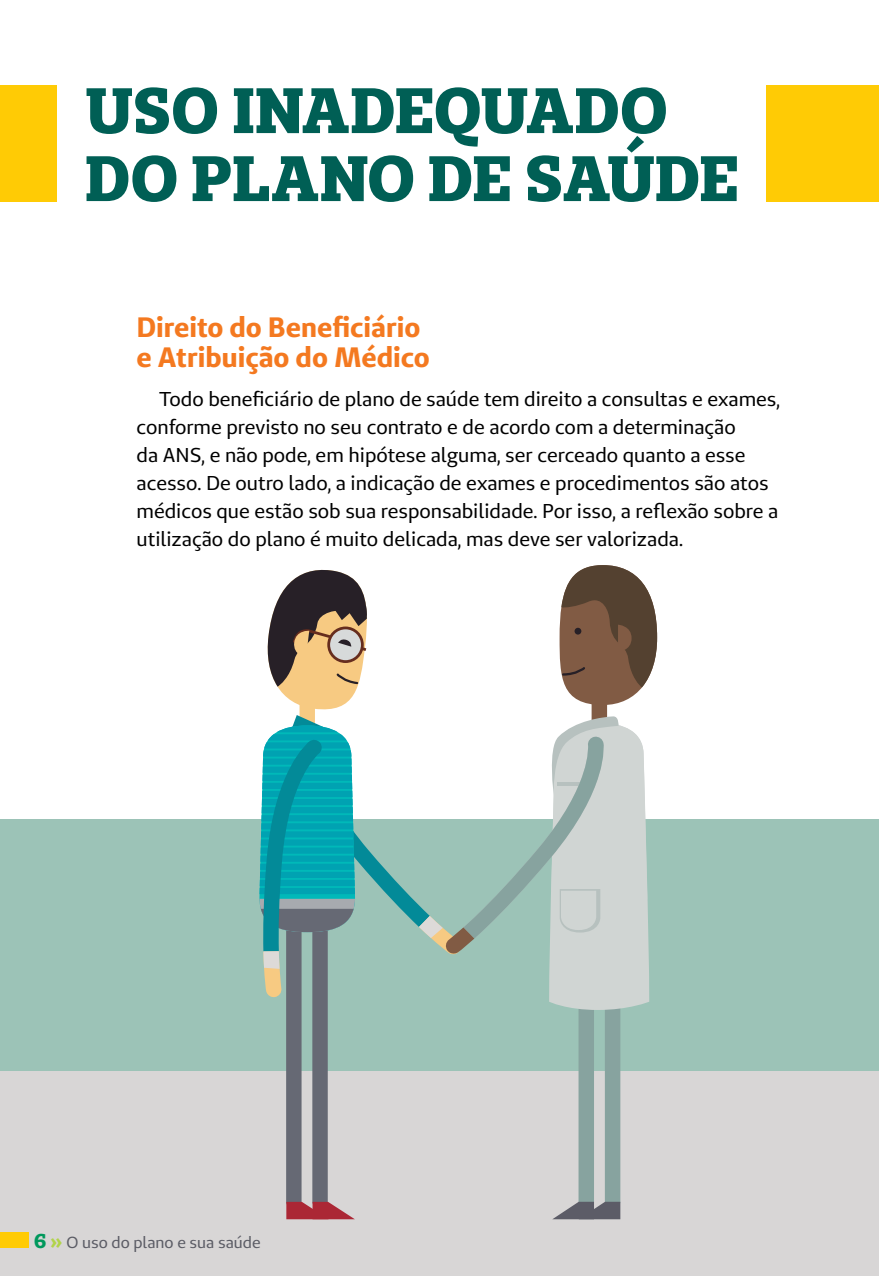
<style>
.page{position:relative;width:879px;height:1276px;background:#fff}
.page>*{position:absolute;margin:0;border:0;box-sizing:border-box;transform-origin:0 0}
.t1{font:800 64px/68px "Unimed Slab";letter-spacing:.005em;color:#005f55}
.t2{font:700 28px/30px "Unimed Sans";color:#f47920}
.t3{font:20px/28px "Unimed Sans";color:#000}
.t4{font:16px "Unimed Sans";color:#5b5c65}
.s1{font-family:"Unimed Slab";font-weight:700;font-size:20px;color:#00985c}
.s2{font-family:"Unimed Slab";font-weight:700;font-size:20px;color:#b1d34a}
</style>
<div class="page">
<div style="left:0;top:819px;width:879px;height:285px;background:#9cc3b7"></div>
<div style="left:0;top:1071px;width:879px;height:205px;background:#d8d6d6"></div>
<div style="left:0;top:85px;width:57px;height:116px;background:#ffcb05"></div>
<div style="left:766px;top:85px;width:113px;height:116px;background:#ffcb05"></div>
<div style="left:286px;top:903px;width:15px;height:306px;background:#666974;border-radius:8px"></div>
<div style="left:312px;top:903px;width:16px;height:306px;background:#666974;border-radius:8px"></div>
<svg style="left:286px;top:1201px;width:69px;height:18px"></svg>
<div style="left:605px;top:902px;width:15px;height:307px;background:#87a39f;border-radius:8px"></div>
<div style="left:578px;top:902px;width:16px;height:307px;background:#87a39f;border-radius:8px"></div>
<svg style="left:553px;top:1201px;width:67px;height:18px"></svg>
<svg style="left:259px;top:565px;width:398px;height:445px"></svg>
<div style="left:0;top:1232px;width:28px;height:15px;background:#ffcb05"></div>
<h1 class="t1" style="left:85px;top:75px;width:654px">USO INADEQUADO<br>DO PLANO DE SAÚDE</h1>
<h2 class="t2" style="left:137px;top:311px;width:295px">Direito do Beneficiário e Atribuição do Médico</h2>
<p class="t3" style="left:137px;top:385px;width:645px;text-indent:23px">Todo beneficiário de plano de saúde tem direito a consultas e exames, conforme previsto no seu contrato e de acordo com a determinação<br>da ANS, e não pode, em hipótese alguma, ser cerceado quanto a esse acesso. De outro lado, a indicação de exames e procedimentos são atos médicos que estão sob sua responsabilidade. Por isso, a reflexão sobre a utilização do plano é muito delicada, mas deve ser valorizada.</p>
<p class="t4" style="left:34px;top:1231px;width:228px"><span class="s1">6</span> <span class="s2">»</span> O uso do plano e sua saúde</p>
</div>
